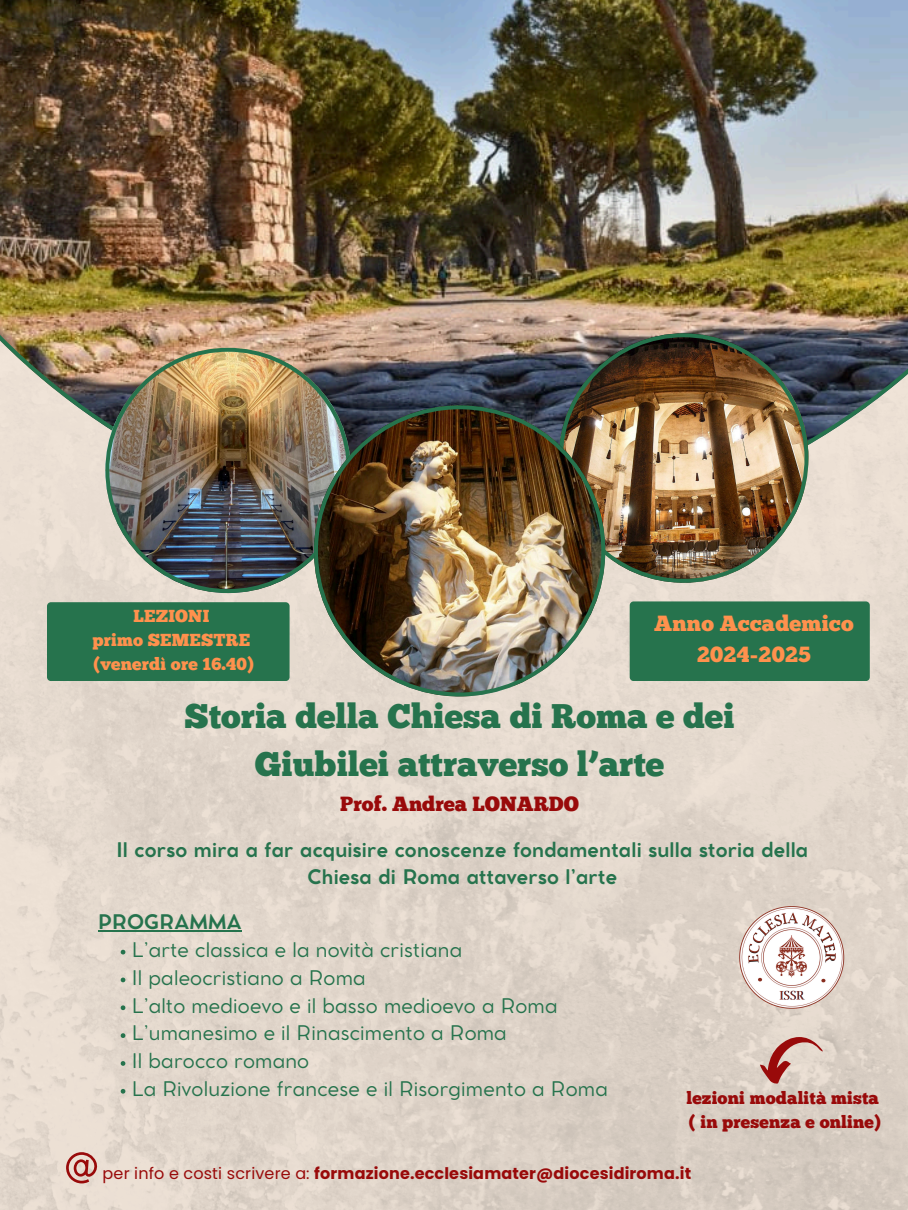
<style>
.page{position:relative;width:908px;height:1210px;background:#fff}
.page>*{position:absolute;margin:0;border:0;box-sizing:border-box;transform-origin:0 0}
.t1{font:34.16px/47.8px "Chunk Five";color:#26734d;text-align:center}
.t2{font:21.95px/30.7px "Chunk Five";letter-spacing:.01em;color:#ff914d;text-align:center}
.t3{font:20.51px "Chunk Five";color:#990a0a}
.t4{font:19.88px "Cocomat Pro";letter-spacing:.01em;color:#26734d}
.t5{font:700 19.88px/27.8px "Cocomat Pro";letter-spacing:.01em;color:#26734d;text-align:center}
.t6{font:17.39px "Chunk Five";letter-spacing:.01em;color:#990a0a}
.t7{font:17.39px "Chunk Five";letter-spacing:.01em;color:#ff914d}
.t8{font:700 15.99px "Poppins";letter-spacing:.01em;color:#990a0a}
.s1{font-weight:400}
</style>
<div class="page">
<img style="left:0;top:535px;width:907px;height:675px">
<img style="left:0;top:0;width:907px;height:535px">
<img style="left:558px;top:333px;width:250px;height:250px">
<img style="left:105px;top:348px;width:245px;height:245px">
<img style="left:314px;top:405px;width:291px;height:291px">
<div style="left:629px;top:601px;width:240px;height:80px;background:#26734d;border-radius:4px"></div>
<img style="left:721px;top:886px;width:139px;height:139px">
<div style="left:47px;top:602px;width:242px;height:79px;background:#26734d;border-radius:4px"></div>
<svg style="left:66px;top:1152px;width:32px;height:31px"></svg>
<svg style="left:759px;top:1037px;width:63px;height:46px"></svg>
<hr style="left:98px;top:930px;width:143px;height:2px;background:#26734d">
<svg style="left:121px;top:949px;width:4px;height:5px"></svg>
<svg style="left:121px;top:977px;width:4px;height:5px"></svg>
<svg style="left:121px;top:1005px;width:4px;height:5px"></svg>
<svg style="left:121px;top:1033px;width:4px;height:5px"></svg>
<svg style="left:121px;top:1061px;width:4px;height:4px"></svg>
<svg style="left:121px;top:1089px;width:4px;height:4px"></svg>
<p class="t7" style="left:133px;top:608px;width:77px">LEZIONI</p>
<p class="t7" style="left:92px;top:633px;width:159px">primo SEMESTRE</p>
<p class="t7" style="left:93px;top:657px;width:162px">(venerdì ore 16.40)</p>
<p class="t2" style="left:654px;top:610px;width:201px">Anno Accademico<br>2024-2025</p>
<p class="t1" style="left:184px;top:695px;width:551px">Storia della Chiesa di Roma e dei<br>Giubilei attraverso l’arte</p>
<p class="t3" style="left:340px;top:795px;width:240px">Prof. Andrea LONARDO</p>
<p class="t5" style="left:116px;top:837px;width:693px">Il corso mira a far acquisire conoscenze fondamentali sulla storia della<br>Chiesa di Roma attaverso l’arte</p>
<p class="t5" style="left:98px;top:909px;width:145px">PROGRAMMA</p>
<h1 class="t4" style="left:132px;top:942px;width:331px">L’arte classica e la novità cristiana</h1>
<h3 class="t4" style="left:132px;top:970px;width:235px">Il paleocristiano a Roma</h3>
<h2 class="t4" style="left:132px;top:997px;width:427px">L’alto medioevo e il basso medioevo a Roma</h2>
<p class="t4" style="left:132px;top:1025px;width:376px">L’umanesimo e il Rinascimento a Roma</p>
<p class="t4" style="left:132px;top:1053px;width:179px">Il barocco romano</p>
<p class="t4" style="left:132px;top:1081px;width:477px">La Rivoluzione francese e il Risorgimento a Roma</p>
<p class="t6" style="left:686px;top:1091px;width:194px">lezioni modalità mista</p>
<p class="t6" style="left:688px;top:1115px;width:193px">( in presenza e online)</p>
<p class="t8" style="left:103px;top:1162px;width:590px"><span class="s1">per info e costi scrivere a:</span> formazione.ecclesiamater@diocesidiroma.it</p>
</div>
